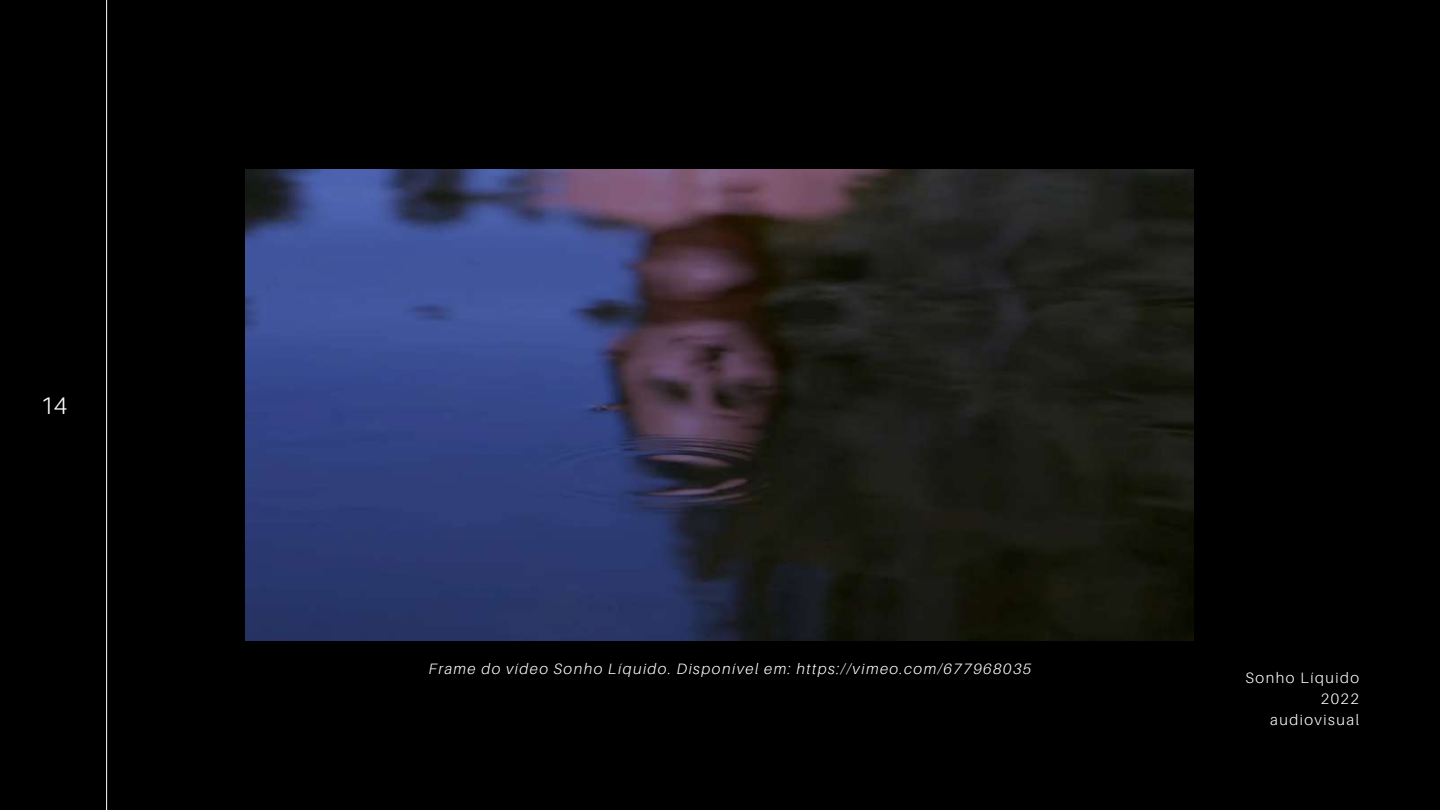
<style>
.page{position:relative;width:1440px;height:810px;background:#000}
.page>*{position:absolute;margin:0;border:0;box-sizing:border-box;transform-origin:0 0}
.t1{font:300 24px "Aileron";color:#fff}
.t2{font:italic 300 15px "Aileron";letter-spacing:.1em;color:#fff}
.t3{font:300 15px/21px "Aileron";letter-spacing:.1em;color:#fff;text-align:right}
</style>
<div class="page">
<hr style="left:106px;top:0;width:1px;height:810px;background:#fff">
<img style="left:246px;top:170px;width:948px;height:471px">
<h1 class="t1" style="left:40px;top:391px;width:28px">14</h1>
<p class="t2" style="left:429px;top:660px;width:604px">Frame do vídeo Sonho Líquido. Disponível em: https://vimeo.com/677968035</p>
<p class="t3" style="left:1245px;top:667px;width:115px">Sonho Líquido<br>2022 audiovisual</p>
</div>
